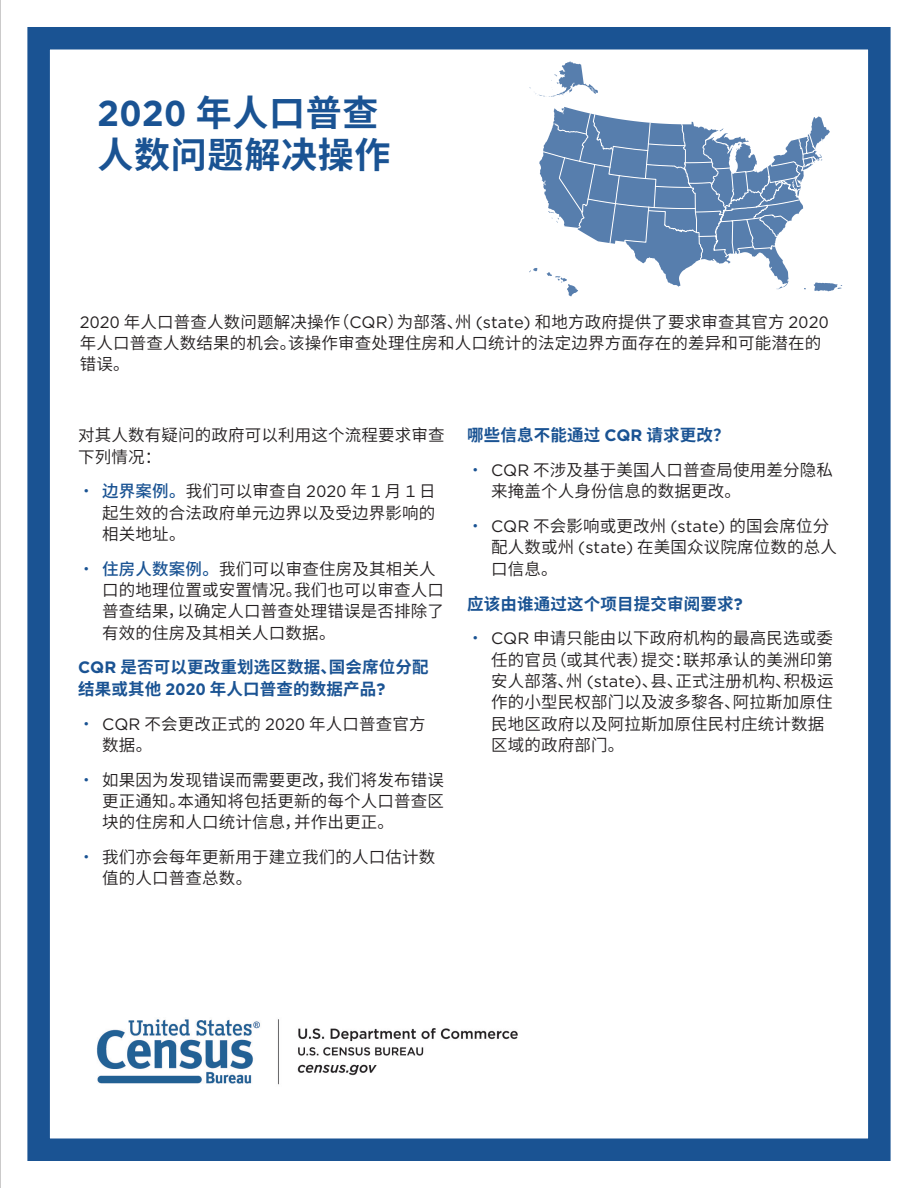
<style>
.page{position:relative;width:918px;height:1188px;background:#fff}
.page>*{position:absolute;margin:0;border:0;box-sizing:border-box;transform-origin:0 0}
.Title-B{font:700 36px/42px "Source Han Sans SC";letter-spacing:.02em;color:#1a5393}
.Bullet{font:16.5px/21.3px "Source Han Sans SC";letter-spacing:.01em;color:#231f20}
.Body_text{font:16.5px/21.3px "Source Han Sans SC";letter-spacing:.01em;color:#231f20}
.Body_text-2{font:700 16.5px/21.3px "Source Han Sans SC";letter-spacing:.01em;color:#1a5393}
.s1{font-family:"Gotham"}
.s2{color:#1a5393}
.s3{font-weight:500;color:#1a5393}
</style>
<div class="page">
<div style="left:27px;top:27px;width:864px;height:1134px;border:22px solid #1a5393"></div>
<img style="left:97px;top:1019px;width:421px;height:66px">
<svg style="left:529px;top:61px;width:69px;height:36px"></svg>
<svg style="left:529px;top:107px;width:313px;height:190px"></svg>
<svg style="left:0;top:0;width:1px;height:1188px"></svg>
<p class="Title-B" style="left:98px;top:93px;width:295px"><span class="s1">2020</span> 年人口普查人数问题解决操作</p>
<p class="Body_text" style="left:80px;top:311px;width:750px"><span class="s1">2020</span> 年人口普查人数问题解决操作（<span class="s1">CQR</span>）为部落、州 <span class="s1">(state)</span> 和地方政府提供了要求审查其官方 <span class="s1">2020</span>年人口普查人数结果的机会。该操作审查处理住房和人口统计的法定边界方面存在的差异和可能潜在的错误。</p>
<p class="Body_text" style="left:78px;top:425px;width:368px">对其人数有疑问的政府可以利用这个流程要求审查下列情况：</p>
<p class="Bullet" style="left:102px;top:481px;width:335px;text-align:justify;text-indent:-24px"><span class="s2">•</span> <span class="s3">边界案例。</span>我们可以审查自 <span class="s1">2020</span> 年 <span class="s1">1</span> 月 <span class="s1">1</span> 日起生效的合法政府单元边界以及受边界影响的相关地址。</p>
<p class="Bullet" style="left:102px;top:558px;width:343px;text-indent:-24px"><span class="s2">•</span> <span class="s3">住房人数案例。</span>我们可以审查住房及其相关人口的地理位置或安置情况。我们也可以审查人口普查结果，以确定人口普查处理错误是否排除了有效的住房及其相关人口数据。</p>
<p class="Body_text-2" style="left:78px;top:657px;width:352px"><span class="s1">CQR</span> 是否可以更改重划选区数据、国会席位分配结果或其他 <span class="s1">2020</span> 年人口普查的数据产品<span class="s1">?</span></p>
<p class="Bullet" style="left:102px;top:713px;width:325px;text-indent:-24px"><span class="s2">•</span> <span class="s1">CQR</span> 不会更改正式的 <span class="s1">2020</span> 年人口普查官方数据。</p>
<p class="Bullet" style="left:102px;top:769px;width:343px;text-align:justify;text-indent:-24px"><span class="s2">•</span> 如果因为发现错误而需要更改，我们将发布错误更正通知。本通知将包括更新的每个人口普查区块的住房和人口统计信息，并作出更正。</p>
<p class="Bullet" style="left:102px;top:847px;width:335px;text-indent:-24px"><span class="s2">•</span> 我们亦会每年更新用于建立我们的人口估计数值的人口普查总数。</p>
<p class="Body_text-2" style="left:467px;top:425px;width:264px">哪些信息不能通过 <span class="s1">CQR</span> 请求更改？</p>
<p class="Bullet" style="left:491px;top:460px;width:344px;text-indent:-24px"><span class="s2">•</span> <span class="s1">CQR</span> 不涉及基于美国人口普查局使用差分隐私来掩盖个人身份信息的数据更改。</p>
<p class="Bullet" style="left:491px;top:516px;width:347px;text-indent:-24px"><span class="s2">•</span> <span class="s1">CQR</span> 不会影响或更改州 <span class="s1">(state)</span> 的国会席位分配人数或州 <span class="s1">(state)</span> 在美国众议院席位数的总人口信息。</p>
<p class="Body_text-2" style="left:467px;top:593px;width:277px">应该由谁通过这个项目提交审阅要求<span class="s1">?</span></p>
<p class="Bullet" style="left:491px;top:628px;width:344px;text-indent:-24px"><span class="s2">•</span> <span class="s1">CQR</span> 申请只能由以下政府机构的最高民选或委任的官员（或其代表）提交：联邦承认的美洲印第安人部落、州 <span class="s1">(state)</span>、县、正式注册机构、积极运作的小型民权部门以及波多黎各、阿拉斯加原住民地区政府以及阿拉斯加原住民村庄统计数据区域的政府部门。</p>
</div>
